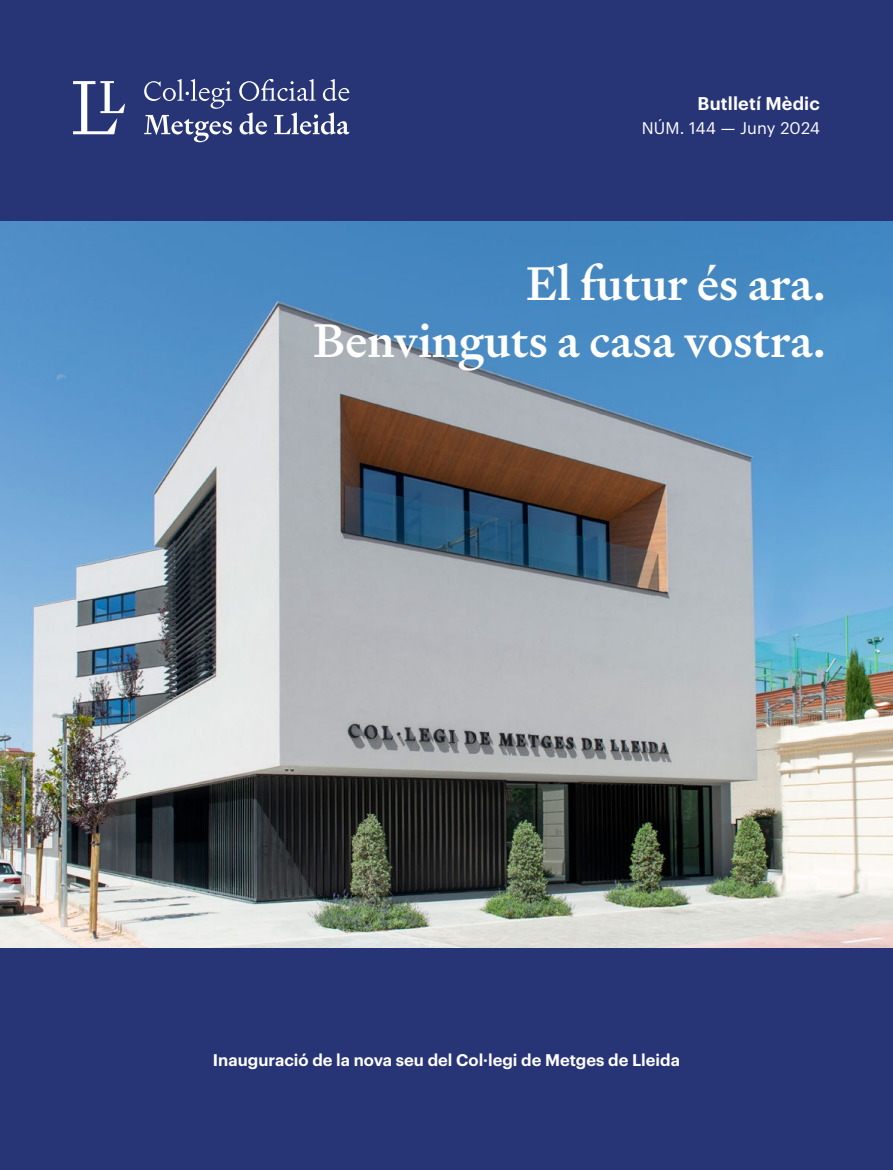
<style>
.page{position:relative;width:893px;height:1170px;background:#fff}
.page>*{position:absolute;margin:0;border:0;box-sizing:border-box;transform-origin:0 0}
.t1{font:500 47.25px/56.7px "Signifier";color:#fff;text-align:right}
.t2{font:600 18px "Graphik";letter-spacing:.01em;color:#fff}
.t3{font:600 16.5px "Graphik";color:#fff}
.t4{font:16.5px "Graphik";letter-spacing:.01em;color:#fff}
</style>
<div class="page">
<div style="left:0;top:0;width:893px;height:1169px;background:#273476"></div>
<svg style="left:144px;top:79px;width:88px;height:30px"></svg>
<svg style="left:239px;top:79px;width:77px;height:22px"></svg>
<svg style="left:323px;top:79px;width:26px;height:22px"></svg>
<svg style="left:144px;top:115px;width:88px;height:27px"></svg>
<svg style="left:240px;top:112px;width:27px;height:23px"></svg>
<svg style="left:274px;top:112px;width:75px;height:23px"></svg>
<svg style="left:73px;top:81px;width:52px;height:53px"></svg>
<img style="left:0;top:221px;width:893px;height:726px">
<p class="t2" style="left:698px;top:90px;width:124px">Butlletí Mèdic</p>
<p class="t4" style="left:642px;top:116px;width:180px">NÚM. 144 — Juny 2024</p>
<h1 class="t1" style="left:313px;top:256px;width:514px">El futur és ara.<br>Benvinguts a casa vostra.</h1>
<p class="t3" style="left:213px;top:1046px;width:469px">Inauguració de la nova seu del Col·legi de Metges de Lleida</p>
</div>
